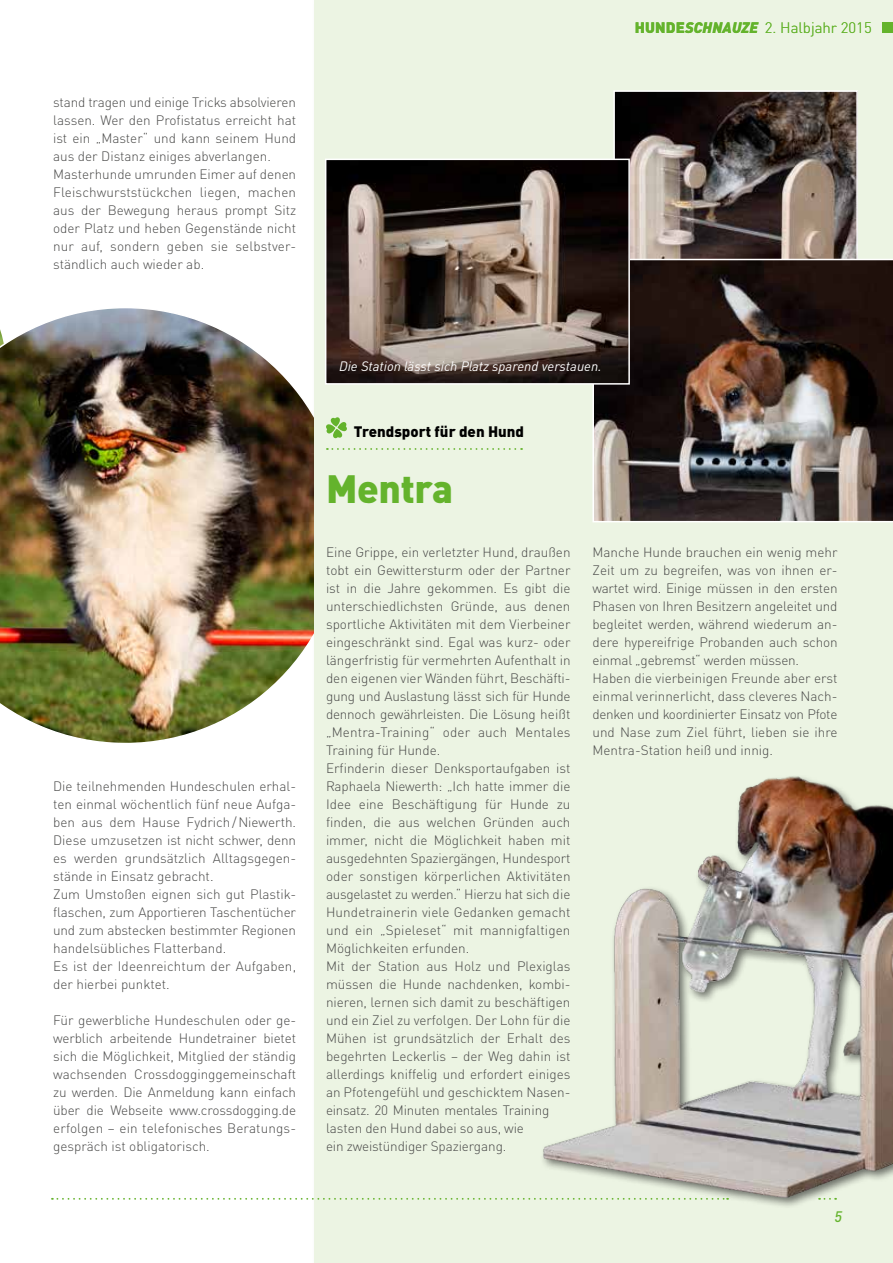
<style>
.page{position:relative;width:893px;height:1263px;background:#fff}
.page>*{position:absolute;margin:0;border:0;box-sizing:border-box;transform-origin:0 0}
.t1{font:900 39px "DINOT";letter-spacing:-.01em;color:#64b32c}
.t2{font:300 15px "DINOT";color:#64b32c}
.t3{font:900 15px "DINOT";color:#000}
.t4{font:italic 500 15px "DINOT";color:#64b32c}
.t5{font:300 13.5px/18px "DINOT";color:#494948}
.t6{font:italic 13.5px "DINOT";color:#fff}
.s1{font-weight:900}
.s2{font-weight:900;font-style:italic}
</style>
<div class="page">
<img style="left:0;top:308px;width:312px;height:435px">
<div style="left:315px;top:0;width:578px;height:1263px;background:#ecf4e3"></div>
<img style="left:616px;top:93px;width:239px;height:166px">
<div style="left:613px;top:90px;width:245px;height:177px;border:2px solid #fff"></div>
<img style="left:592px;top:259px;width:301px;height:263px">
<div style="left:540px;top:773px;width:353px;height:436px;background:#000;opacity:.55"></div>
<img style="left:649px;top:775px;width:143px;height:162px">
<img style="left:328px;top:162px;width:299px;height:220px">
<div style="left:325px;top:159px;width:305px;height:226px;border:2px solid #fff"></div>
<div style="left:882px;top:22px;width:11px;height:11px;background:#64b32c"></div>
<svg style="left:52px;top:1198px;width:676px;height:2px"></svg>
<svg style="left:819px;top:1198px;width:17px;height:2px"></svg>
<svg style="left:326px;top:417px;width:21px;height:21px"></svg>
<svg style="left:327px;top:448px;width:195px;height:2px"></svg>
<p class="t5" style="left:53px;top:93px;width:245px">stand tragen und einige Tricks absolvieren lassen. Wer den Profistatus erreicht hat ist ein „Master“ und kann seinem Hund aus der Distanz einiges abverlangen.<br>Masterhunde umrunden Eimer auf denen Fleischwurststückchen liegen, machen aus der Bewegung heraus prompt Sitz oder Platz und heben Gegenstände nicht nur auf, sondern geben sie selbstver&shy;ständlich auch wieder ab.</p>
<p class="t2" style="left:635px;top:18px;width:238px"><span class="s1">HUNDE</span><span class="s2">SCHNAUZE</span> 2. Halbjahr 2015</p>
<p class="t5" style="left:53px;top:777px;width:245px">Die teilnehmenden Hundeschulen erhal&shy;ten einmal wöchentlich fünf neue Aufga&shy;ben aus dem Hause Fydrich/Niewerth.<br>Diese umzusetzen ist nicht schwer, denn es werden grundsätzlich Alltagsgegen&shy;stände in Einsatz gebracht.<br>Zum Umstoßen eignen sich gut Plastik&shy;flaschen, zum Apportieren Taschentücher und zum abstecken bestimmter Regionen handelsübliches Flatterband.<br>Es ist der Ideenreichtum der Aufgaben, der hierbei punktet.</p>
<p class="t5" style="left:53px;top:1011px;width:245px">Für gewerbliche Hundeschulen oder ge&shy;werblich arbeitende Hundetrainer bietet sich die Möglichkeit, Mitglied der ständig wachsenden Crossdogginggemeinschaft zu werden. Die Anmeldung kann einfach über die Webseite www.crossdogging.de erfolgen – ein telefonisches Beratungs&shy;gespräch ist obligatorisch.</p>
<p class="t6" style="left:339px;top:358px;width:264px">Die Station lässt sich Platz sparend verstauen.</p>
<p class="t3" style="left:354px;top:421px;width:172px">Trendsport für den Hund</p>
<h1 class="t1" style="left:326px;top:463px;width:129px">Mentra</h1>
<p class="t5" style="left:326px;top:543px;width:246px">Eine Grippe, ein verletzter Hund, draußen tobt ein Gewittersturm oder der Partner ist in die Jahre gekommen. Es gibt die unterschiedlichsten Gründe, aus denen sportliche Aktivitäten mit dem Vierbeiner eingeschränkt sind. Egal was kurz- oder längerfristig für vermehrten Aufenthalt in den eigenen vier Wänden führt, Beschäfti&shy;gung und Auslastung lässt sich für Hunde dennoch gewährleisten. Die Lösung heißt „Mentra-Training“ oder auch Mentales Training für Hunde.<br>Erfinderin dieser Denksportaufgaben ist Raphaela Niewerth: „Ich hatte immer die Idee eine Beschäftigung für Hunde zu finden, die aus welchen Gründen auch immer, nicht die Möglichkeit haben mit ausgedehnten Spaziergängen, Hundesport oder sonstigen körperlichen Aktivitäten ausgelastet zu werden.“ Hierzu hat sich die Hundetrainerin viele Gedanken gemacht und ein „Spieleset“ mit mannigfaltigen Möglichkeiten erfunden.<br>Mit der Station aus Holz und Plexiglas müssen die Hunde nachdenken, kombi&shy;nieren, lernen sich damit zu beschäftigen und ein Ziel zu verfolgen. Der Lohn für die Mühen ist grundsätzlich der Erhalt des begehrten Leckerlis – der Weg dahin ist allerdings kniffelig und erfordert einiges an Pfotengefühl und geschicktem Nasen&shy;einsatz. 20 Minuten mentales Training lasten den Hund dabei so aus, wie<br>ein zweistündiger Spaziergang.</p>
<p class="t5" style="left:592px;top:543px;width:247px">Manche Hunde brauchen ein wenig mehr Zeit um zu begreifen, was von ihnen er&shy;wartet wird. Einige müssen in den ersten Phasen von Ihren Besitzern angeleitet und begleitet werden, während wiederum an&shy;dere hypereifrige Probanden auch schon einmal „gebremst“ werden müssen.<br>Haben die vierbeinigen Freunde aber erst einmal verinnerlicht, dass cleveres Nach&shy;denken und koordinierter Einsatz von Pfote und Nase zum Ziel führt, lieben sie ihre Mentra-Station heiß und innig.</p>
<p class="t4" style="left:834px;top:1207px;width:9px">5</p>
</div>
